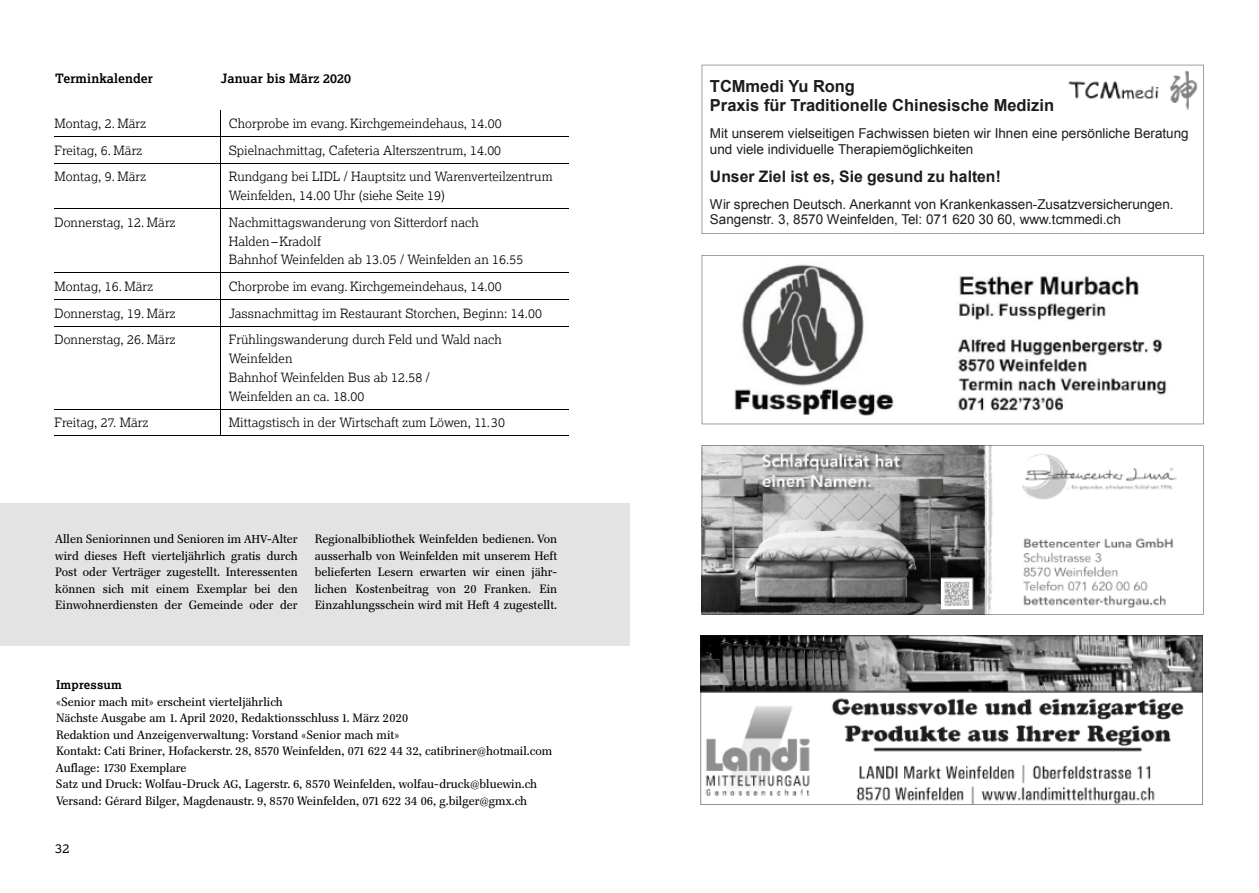
<style>
.page{position:relative;width:1259px;height:893px;background:#fff}
.page>*{position:absolute;margin:0;border:0;box-sizing:border-box;transform-origin:0 0}
.t1{font:700 16.65px/19px "Arial";color:#1c1c1c}
.t2{font:700 15.9px "Arial";color:#1c1c1c}
.t3{font:13.65px/15.6px "Arial";color:#1c1c1c}
.t4{font:300 12.75px/18.8px "Lexia";letter-spacing:.005em;color:#000}
.t5{font:700 12.75px "Lexia";letter-spacing:.01em;color:#000}
.t6{font:12.75px "Lexia";color:#000}
.t7{font:12px/16.5px "Franklin Antiqua BQ";color:#000;text-align:justify}
.t8{font:700 12px "Lexia";letter-spacing:.02em;color:#000}
.s1{font-size:11.4px}
.s2{font-size:10.5px}
</style>
<div class="page">
<hr style="left:54px;top:136px;width:166px;height:1px;background:#000">
<hr style="left:220px;top:136px;width:349px;height:1px;background:#000">
<hr style="left:54px;top:163px;width:166px;height:1px;background:#000">
<hr style="left:220px;top:163px;width:349px;height:1px;background:#000">
<hr style="left:54px;top:209px;width:166px;height:1px;background:#000">
<hr style="left:220px;top:209px;width:349px;height:1px;background:#000">
<hr style="left:54px;top:273px;width:166px;height:1px;background:#000">
<hr style="left:220px;top:273px;width:349px;height:1px;background:#000">
<hr style="left:54px;top:299px;width:166px;height:1px;background:#000">
<hr style="left:220px;top:299px;width:349px;height:1px;background:#000">
<hr style="left:54px;top:326px;width:166px;height:1px;background:#000">
<hr style="left:220px;top:326px;width:349px;height:1px;background:#000">
<hr style="left:54px;top:409px;width:166px;height:1px;background:#000">
<hr style="left:220px;top:409px;width:349px;height:1px;background:#000">
<hr style="left:54px;top:436px;width:166px;height:1px;background:#000">
<hr style="left:220px;top:436px;width:349px;height:1px;background:#000">
<svg style="left:220px;top:110px;width:1px;height:53px"></svg>
<hr style="left:220px;top:163px;width:1px;height:46px;background:#000">
<hr style="left:220px;top:209px;width:1px;height:64px;background:#000">
<svg style="left:220px;top:274px;width:1px;height:52px"></svg>
<hr style="left:220px;top:326px;width:1px;height:83px;background:#000">
<svg style="left:220px;top:410px;width:1px;height:26px"></svg>
<div style="left:0;top:504px;width:629px;height:142px;background:#e3e3e3"></div>
<svg style="left:702px;top:65px;width:501px;height:169px"></svg>
<svg style="left:702px;top:255px;width:501px;height:169px"></svg>
<svg style="left:702px;top:445px;width:501px;height:169px;background:#999998"></svg>
<div style="left:997px;top:451px;width:184px;height:159px;background:#fff"></div>
<img style="left:1022px;top:453px;width:154px;height:155px">
<div style="left:997px;top:449px;width:25px;height:161px;background:#fff"></div>
<svg style="left:701px;top:636px;width:501px;height:169px"></svg>
<p class="t5" style="left:55px;top:70px;width:99px">Terminkalender</p>
<p class="t5" style="left:221px;top:70px;width:132px">Januar bis März 2020</p>
<p class="t4" style="left:54px;top:114px;width:93px">Montag, 2. März</p>
<p class="t4" style="left:229px;top:114px;width:274px">Chorprobe im evang. Kirchgemeindehaus, 14.00</p>
<p class="t4" style="left:54px;top:140px;width:89px">Freitag, 6. März</p>
<p class="t4" style="left:229px;top:140px;width:274px">Spielnachmittag, Cafeteria Alterszentrum, 14.00</p>
<p class="t4" style="left:54px;top:167px;width:93px">Montag, 9. März</p>
<p class="t4" style="left:229px;top:167px;width:325px">Rundgang bei LIDL / Hauptsitz und Warenverteilzentrum<br>Weinfelden, 14.00 Uhr (siehe Seite 19)</p>
<p class="t4" style="left:54px;top:212px;width:122px">Donnerstag, 12. März</p>
<p class="t4" style="left:229px;top:212px;width:296px">Nachmittagswanderung von Sitterdorf nach<br>Halden – Kradolf<br>Bahnhof Weinfelden ab 13.05 / Weinfelden an 16.55</p>
<p class="t4" style="left:54px;top:277px;width:100px">Montag, 16. März</p>
<p class="t4" style="left:229px;top:277px;width:274px">Chorprobe im evang. Kirchgemeindehaus, 14.00</p>
<p class="t4" style="left:54px;top:303px;width:122px">Donnerstag, 19. März</p>
<p class="t4" style="left:229px;top:303px;width:315px">Jassnachmittag im Restaurant Storchen, Beginn: 14.00</p>
<p class="t4" style="left:54px;top:330px;width:122px">Donnerstag, 26. März</p>
<p class="t4" style="left:229px;top:330px;width:274px">Frühlingswanderung durch Feld und Wald nach<br>Weinfelden<br>Bahnhof Weinfelden Bus ab 12.58 /<br>Weinfelden an ca. 18.00</p>
<p class="t4" style="left:54px;top:413px;width:95px">Freitag, 27. März</p>
<p class="t4" style="left:229px;top:413px;width:278px">Mittagstisch in der Wirtschaft zum Löwen, 11.30</p>
<p class="t7" style="left:55px;top:531px;width:244px">Allen Seniorinnen und Senioren im <span class="s1">AHV</span>-Alter wird dieses Heft vierteljährlich gratis durch Post oder Verträger zugestellt. Interessenten können sich mit einem Exemplar bei den Einwohnerdiensten der Gemeinde oder der</p>
<p class="t7" style="left:315px;top:531px;width:244px">Regionalbibliothek Weinfelden bedienen. Von ausserhalb von Weinfelden mit unserem Heft belieferten Lesern erwarten wir einen jähr&shy;lichen Kostenbeitrag von 20 Franken. Ein Einzahlungsschein wird mit Heft 4 zugestellt.</p>
<p class="t8" style="left:56px;top:677px;width:68px">Impressum</p>
<p class="t7" style="left:56px;top:693px;width:498px;text-align:left">«Senior mach mit» erscheint vierteljährlich<br>Nächste Ausgabe am 1. April 2020, Redaktionsschluss 1. März 2020<br>Redaktion und Anzeigenverwaltung: Vorstand «Senior mach mit»<br>Kontakt: Cati Briner, Hofackerstr. 28, 8570 Weinfelden, 071 622 44 32, catibriner<span class="s2">@</span>hotmail.com Auflage: 1730 Exemplare<br>Satz und Druck: Wolfau-Druck <span class="s1">AG</span>, Lagerstr. 6, 8570 Weinfelden, wolfau-druck<span class="s2">@</span>bluewin.ch Versand: Gérard Bilger, Magdenaustr. 9, 8570 Weinfelden, 071 622 34 06, g.bilger<span class="s2">@</span>gmx.ch</p>
<p class="t6" style="left:55px;top:841px;width:15px">32</p>
<h1 class="t1" style="left:710px;top:78px;width:346px">TCMmedi Yu Rong<br>Praxis für Traditionelle Chinesische Medizin</h1>
<p class="t3" style="left:710px;top:127px;width:480px">Mit unserem vielseitigen Fachwissen bieten wir Ihnen eine persönliche Beratung und viele individuelle Therapiemöglichkeiten</p>
<h2 class="t2" style="left:710px;top:171px;width:292px">Unser Ziel ist es, Sie gesund zu halten!</h2>
<p class="t3" style="left:710px;top:197px;width:465px">Wir sprechen Deutsch. Anerkannt von Krankenkassen-Zusatzversicherungen.<br>Sangenstr. 3, 8570 Weinfelden, Tel: 071 620 30 60, www.tcmmedi.ch</p>
</div>
